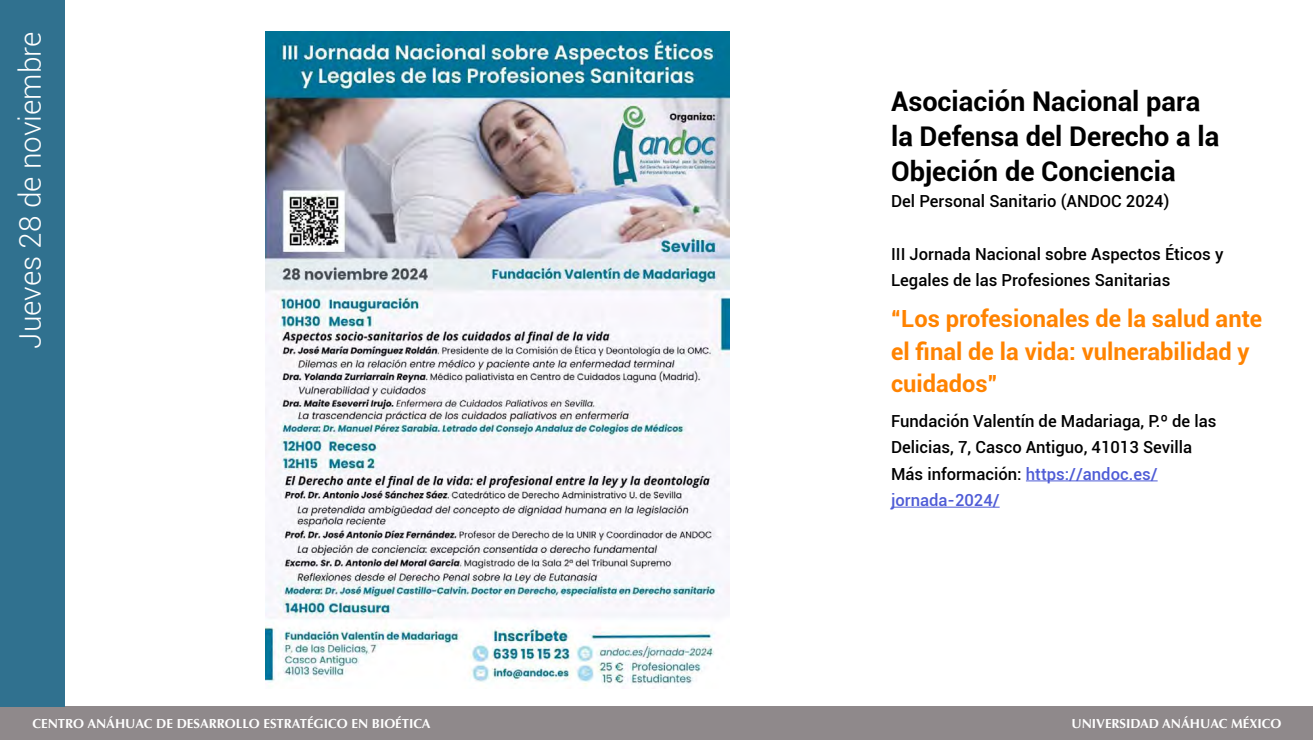
<style>
.page{position:relative;width:1313px;height:740px;background:#fff}
.page>*{position:absolute;margin:0;border:0;box-sizing:border-box;transform-origin:0 0}
.t1{font:300 29.75px "Roboto";color:#fff}
.t2{font:700 27.12px/35px "Roboto";color:#000}
.t3{font:700 23.62px/32.4px "Roboto";color:#ff8300}
.t4{font:500 16.62px/26.2px "Roboto";color:#000}
.t5{font:700 13.12px "Optima";color:#fff}
.s1{color:#4f5cd6}
</style>
<div class="page">
<div style="left:0;top:706px;width:1312px;height:33px;background:#8f898b"></div>
<div style="left:0;top:0;width:65px;height:706px;background:#30718f"></div>
<img style="left:265px;top:32px;width:464px;height:654px">
<hr style="left:1026px;top:480px;width:131px;height:1px;background:#4f5cd6">
<hr style="left:891px;top:506px;width:108px;height:1px;background:#4f5cd6">
<h1 class="t1" style="left:10px;top:348px;width:319px;rotate:-90deg">Jueves 28 de noviembre</h1>
<h2 class="t2" style="left:891px;top:83px;width:330px">Asociación Nacional para la Defensa del Derecho a la<br>Objeción de Conciencia</h2>
<p class="t4" style="left:891px;top:187px;width:280px">Del Personal Sanitario (ANDOC 2024)</p>
<p class="t4" style="left:891px;top:240px;width:334px">III Jornada Nacional sobre Aspectos Éticos y<br>Legales de las Profesiones Sanitarias</p>
<h3 class="t3" style="left:891px;top:302px;width:373px">“Los profesionales de la salud ante el final de la vida: vulnerabilidad y cuidados”</h3>
<p class="t4" style="left:891px;top:407px;width:327px">Fundación Valentín de Madariaga, P.º de las Delicias, 7, Casco Antiguo, 41013 Sevilla Más información: <span class="s1">https://andoc.es/ jornada-2024/</span></p>
<p class="t5" style="left:32px;top:715px;width:399px">CENTRO ANÁHUAC DE DESARROLLO ESTRATÉGICO EN BIOÉTICA</p>
<p class="t5" style="left:1071px;top:715px;width:211px">UNIVERSIDAD ANÁHUAC MÉXICO</p>
</div>
